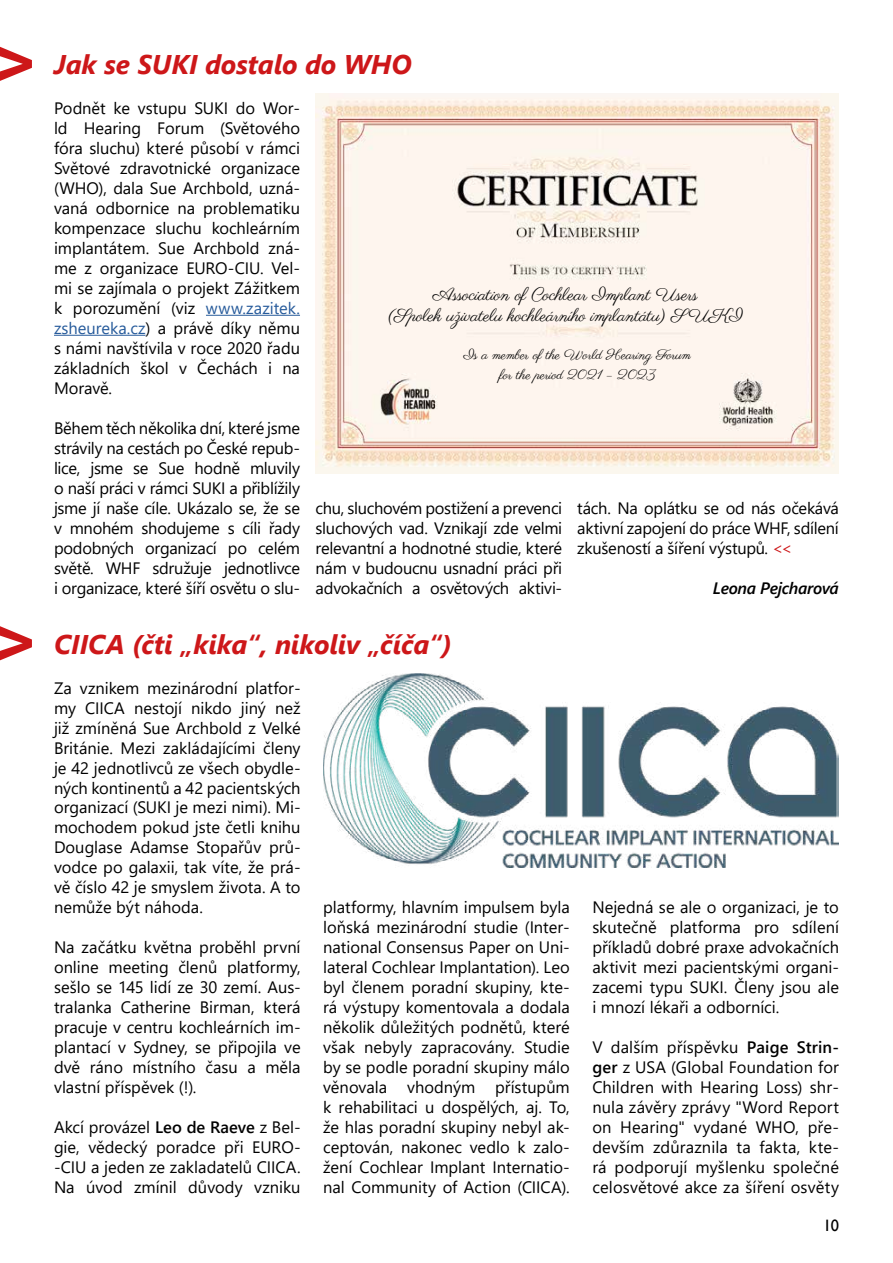
<style>
.page{position:relative;width:893px;height:1263px;background:#fff}
.page>*{position:absolute;margin:0;border:0;box-sizing:border-box;transform-origin:0 0}
.t1{font:italic 700 27px "Segoe UI";letter-spacing:-.005em;color:#cd1719}
.t2{font:17.85px/21.1px "Parisienne";color:#000;text-align:center}
.t3{font:16.5px/20px "Segoe UI";letter-spacing:-.005em;color:#000;text-align:justify}
.t4{font:italic 600 16.5px "Segoe UI";letter-spacing:-.02em;color:#000}
.t5{font:16.5px "Gill Sans";color:#000}
.t6{font:13.95px/19.8px "Parisienne";color:#000;text-align:center}
.s1{color:#275b9b}
.s2{color:#cd1719}
.s3{font-weight:600}
</style>
<div class="page">
<svg style="left:0;top:626px;width:32px;height:34px"></svg>
<svg style="left:0;top:47px;width:32px;height:34px"></svg>
<hr style="left:206px;top:315px;width:94px;height:1px;background:#275b9b">
<hr style="left:54px;top:335px;width:91px;height:1px;background:#275b9b">
<img style="left:316px;top:94px;width:523px;height:379px">
<img style="left:323px;top:674px;width:516px;height:194px">
<h1 class="t1" style="left:54px;top:39px;width:359px">Jak se SUKI dostalo do WHO</h1>
<p class="t3" style="left:54px;top:97px;width:248px">Podnět ke vstupu SUKI do Wor&shy;ld Hearing Forum (Světového fóra sluchu) které působí v rámci Světové zdravotnické organizace (WHO), dala Sue Archbold, uzná&shy;vaná odbornice na problematiku kompenzace sluchu kochleárním implantátem. Sue Archbold zná&shy;me z organizace EURO-CIU. Vel&shy;mi se zajímala o projekt Zážitkem k porozumění (viz <span class="s1">www.zazitek. zsheureka.cz</span>) a právě díky němu s námi navštívila v roce 2020 řadu základních škol v Čechách i na Moravě.</p>
<p class="t3" style="left:54px;top:416px;width:248px">Během těch několika dní, které jsme strávily na cestách po České repub&shy;lice, jsme se Sue hodně mluvily o naší práci v rámci SUKI a přiblížily jsme jí naše cíle. Ukázalo se, že se v mnohém shodujeme s cíli řady podobných organizací po celém světě. WHF sdružuje jednotlivce i organizace, které šíří osvětu o slu-</p>
<p class="t2" style="left:388px;top:285px;width:356px">Association of Cochlear Implant Users<br>(Spolek uživatelu kochleárního implantátu) SUKI</p>
<p class="t6" style="left:464px;top:346px;width:229px">Is a member of the World Hearing Forum for the period 2021 – 2023</p>
<p class="t3" style="left:316px;top:496px;width:248px">chu, sluchovém postižení a prevenci sluchových vad. Vznikají zde velmi relevantní a hodnotné studie, které nám v budoucnu usnadní práci při advokačních a osvětových aktivi-</p>
<p class="t3" style="left:577px;top:496px;width:263px">tách. Na oplátku se od nás očekává aktivní zapojení do práce WHF, sdílení zkušeností a šíření výstupů. <span class="s2">&lt;&lt;</span></p>
<p class="t4" style="left:713px;top:572px;width:127px">Leona Pejcharová</p>
<h1 class="t1" style="left:54px;top:618px;width:400px">CIICA (čti „kika“, nikoliv „číča“)</h1>
<p class="t3" style="left:54px;top:676px;width:248px">Za vznikem mezinárodní platfor&shy;my CIICA nestojí nikdo jiný než již zmíněná Sue Archbold z Velké Británie. Mezi zakládajícími členy je 42 jednotlivců ze všech obydle&shy;ných kontinentů a 42 pacientských organizací (SUKI je mezi nimi). Mi&shy;mochodem pokud jste četli knihu Douglase Adamse Stopařův prů&shy;vodce po galaxii, tak víte, že prá&shy;vě číslo 42 je smyslem života. A to nemůže být náhoda.</p>
<p class="t3" style="left:54px;top:936px;width:248px">Na začátku května proběhl první online meeting členů platformy, sešlo se 145 lidí ze 30 zemí. Aus&shy;tralanka Catherine Birman, která pracuje v centru kochleárních im&shy;plantací v Sydney, se připojila ve dvě ráno místního času a měla vlastní příspěvek (!).</p>
<p class="t3" style="left:54px;top:1116px;width:248px">Akcí provázel <span class="s3">Leo de Raeve</span> z Bel&shy;gie, vědecký poradce při EURO--CIU a jeden ze zakladatelů CIICA.<br>Na úvod zmínil důvody vzniku</p>
<p class="t3" style="left:323px;top:896px;width:248px">platformy, hlavním impulsem byla loňská mezinárodní studie (Inter&shy;national Consensus Paper on Uni&shy;lateral Cochlear Implantation). Leo byl členem poradní skupiny, kte&shy;rá výstupy komentovala a dodala několik důležitých podnětů, které však nebyly zapracovány. Studie by se podle poradní skupiny málo věnovala vhodným přístupům k rehabilitaci u dospělých, aj. To, že hlas poradní skupiny nebyl ak&shy;ceptován, nakonec vedlo k zalo&shy;žení Cochlear Implant Internatio&shy;nal Community of Action (CIICA).</p>
<p class="t3" style="left:592px;top:896px;width:248px">Nejedná se ale o organizaci, je to skutečně platforma pro sdílení příkladů dobré praxe advokačních aktivit mezi pacientskými organi&shy;zacemi typu SUKI. Členy jsou ale i mnozí lékaři a odborníci.</p>
<p class="t3" style="left:592px;top:1036px;width:248px">V dalším příspěvku <span class="s3">Paige Strin&shy;ger</span> z USA (Global Foundation for Children with Hearing Loss) shr&shy;nula závěry zprávy "Word Report on Hearing" vydané WHO, pře&shy;devším zdůraznila ta fakta, kte&shy;rá podporují myšlenku společné celosvětové akce za šíření osvěty</p>
<p class="t5" style="left:823px;top:1216px;width:17px">10</p>
</div>
